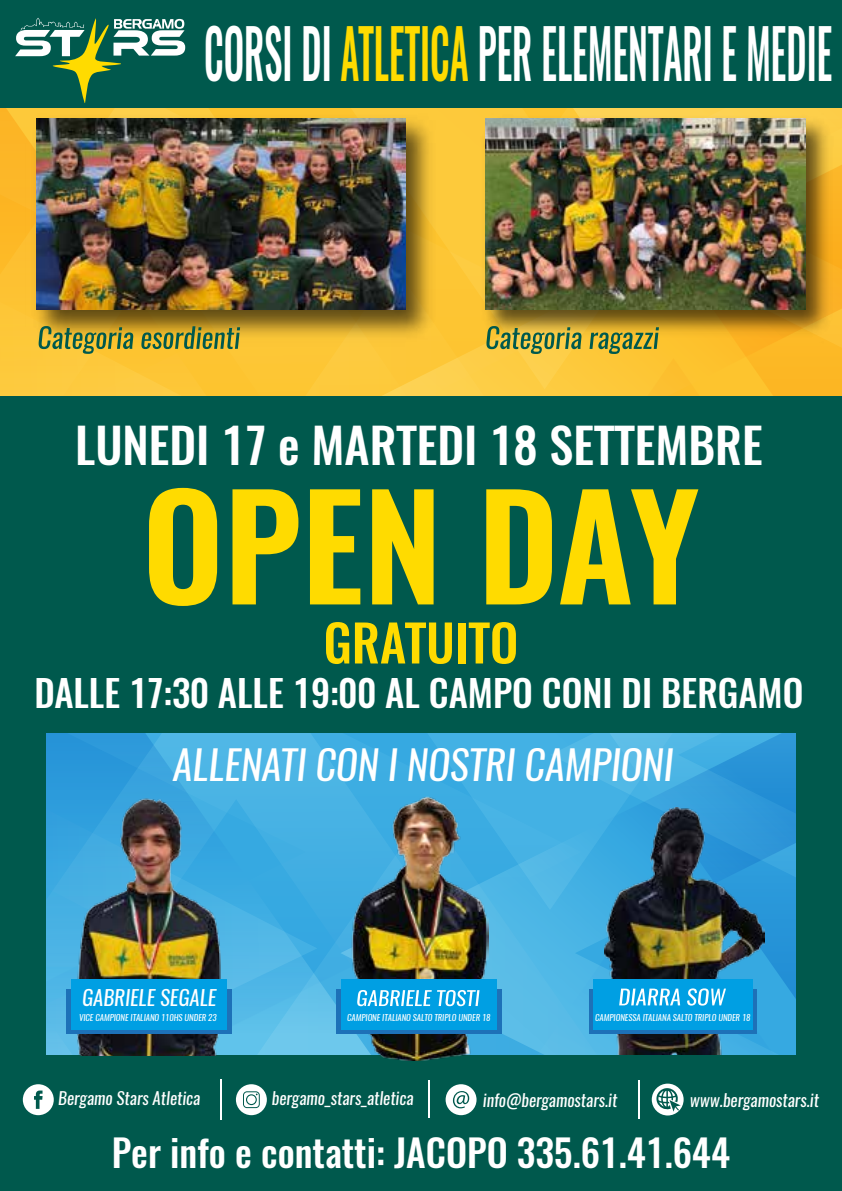
<style>
.page{position:relative;width:842px;height:1191px;background:#fff}
.page>*{position:absolute;margin:0;border:0;box-sizing:border-box;transform-origin:0 0}
.t1{font:600 142.2px "Oswald";color:#ffdb00}
.t2{font:500 67.6px "Oswald";color:#fff;scale:.54 1}
.t3{font:500 50.6px "Oswald";color:#ffdb00}
.t4{font:500 48.4px "Oswald";color:#fff}
.t5{font:italic 40.2px "Oswald";color:#fff}
.t6{font:500 37.6px "Oswald";color:#fff}
.t7{font:500 36.8px "Oswald";color:#fff}
.t8{font:italic 20.8px "Oswald";color:#fff}
.t9{font:italic 17px "Oswald";color:#fff}
.t10{font:italic 8.6px "Oswald";color:#fff}
.s1{color:#ffdb00}
</style>
<div class="page">
<svg style="left:0;top:107px;width:439px;height:290px;background:#f4c137"></svg>
<svg style="left:487px;top:377px;width:355px;height:20px;background:#f0be34"></svg>
<div style="left:0;top:397px;width:842px;height:724px;background:#00594d"></div>
<img style="left:26px;top:108px;width:416px;height:238px">
<img style="left:36px;top:119px;width:369px;height:191px">
<img style="left:456px;top:107px;width:386px;height:270px">
<img style="left:485px;top:119px;width:320px;height:191px">
<svg style="left:39px;top:326px;width:94px;height:28px;background:#a39c3a"></svg>
<svg style="left:141px;top:326px;width:99px;height:23px;background:#939237"></svg>
<svg style="left:486px;top:326px;width:95px;height:28px;background:#a8a446"></svg>
<svg style="left:589px;top:327px;width:70px;height:27px;background:#aba039"></svg>
<div style="left:0;top:1121px;width:842px;height:70px;background:#00594d"></div>
<div style="left:0;top:0;width:842px;height:107px;background:#00594d"></div>
<svg style="left:581px;top:1007px;width:214px;height:48px;background:#3ea8da"></svg>
<svg style="left:473px;top:733px;width:108px;height:322px;background:#4eb6e5"></svg>
<svg style="left:47px;top:733px;width:416px;height:322px;background:#43aee2"></svg>
<svg style="left:503px;top:733px;width:292px;height:274px;background:#42ade1"></svg>
<img style="left:351px;top:796px;width:138px;height:264px">
<div style="left:336px;top:989px;width:166px;height:44px;background:#1d71b8"></div>
<div style="left:341px;top:979px;width:156px;height:51px;background:#009fe3"></div>
<svg style="left:357px;top:990px;width:122px;height:16px"></svg>
<img style="left:605px;top:807px;width:159px;height:247px">
<div style="left:589px;top:989px;width:168px;height:44px;background:#1d71b8"></div>
<div style="left:593px;top:979px;width:160px;height:51px;background:#009fe3"></div>
<svg style="left:619px;top:988px;width:61px;height:17px"></svg>
<svg style="left:687px;top:988px;width:39px;height:17px"></svg>
<img style="left:71px;top:797px;width:149px;height:182px">
<div style="left:71px;top:979px;width:156px;height:51px;background:#009fe3"></div>
<hr style="left:429px;top:1080px;width:1px;height:38px;background:#fff">
<svg style="left:22px;top:983px;width:249px;height:133px"></svg>
<div style="left:247px;top:1095px;width:9px;height:9px;background:#fff;border-radius:50%"></div>
<hr style="left:220px;top:1079px;width:2px;height:41px;background:#fff">
<svg style="left:446px;top:1084px;width:30px;height:31px"></svg>
<hr style="left:638px;top:1080px;width:2px;height:39px;background:#fff">
<svg style="left:652px;top:1083px;width:32px;height:32px"></svg>
<svg style="left:656px;top:1088px;width:24px;height:23px"></svg>
<svg style="left:15px;top:18px;width:170px;height:85px"></svg>
<h2 class="t2" style="left:204px;top:6px;width:1164px">CORSI DI <span class="s1">ATLETICA</span> PER ELEMENTARI E MEDIE</h2>
<h3 class="t4" style="left:75px;top:411px;width:689px">LUNEDI 17 e MARTEDI 18 SETTEMBRE</h3>
<h1 class="t1" style="left:142px;top:447px;width:559px">OPEN DAY</h1>
<h3 class="t3" style="left:324px;top:607px;width:196px">GRATUITO</h3>
<h3 class="t7" style="left:34px;top:667px;width:771px">DALLE 17:30 ALLE 19:00 AL CAMPO CONI DI BERGAMO</h3>
<h3 class="t5" style="left:173px;top:737px;width:502px">ALLENATI CON I NOSTRI CAMPIONI</h3>
<h3 class="t8" style="left:82px;top:983px;width:136px">GABRIELE SEGALE</h3>
<p class="t10" style="left:79px;top:1011px;width:139px">VICE CAMPIONE ITALIANO 110HS UNDER 23</p>
<p class="t10" style="left:347px;top:1011px;width:145px">CAMPIONE ITALIANO SALTO TRIPLO UNDER 18</p>
<p class="t10" style="left:595px;top:1011px;width:157px">CAMPIONESSA ITALIANA SALTO TRIPLO UNDER 18</p>
<h3 class="t9" style="left:58px;top:1086px;width:144px">Bergamo Stars Atletica</h3>
<h3 class="t9" style="left:272px;top:1086px;width:143px">bergamo_stars_atletica</h3>
<h3 class="t9" style="left:483px;top:1087px;width:136px">info@bergamostars.it</h3>
<h3 class="t9" style="left:690px;top:1087px;width:131px">www.bergamostars.it</h3>
<h3 class="t6" style="left:112px;top:1126px;width:620px">Per info e contatti: JACOPO 335.61.41.644</h3>
</div>
